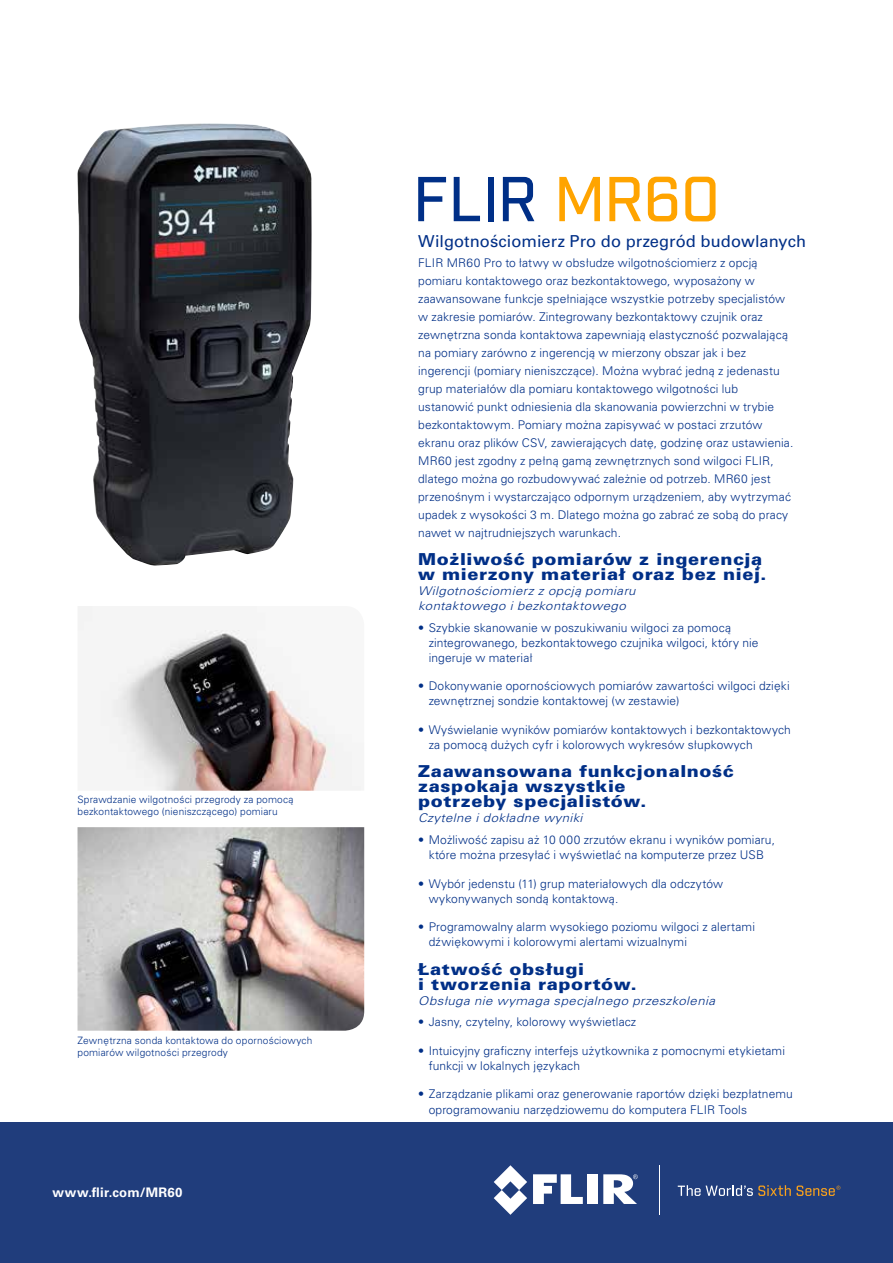
<style>
.page{position:relative;width:893px;height:1263px;background:#fff}
.page>*{position:absolute;margin:0;border:0;box-sizing:border-box;transform-origin:0 0}
.t1{font:500 61.5px "Industry";letter-spacing:-.01em;color:#002f87}
.t2{font:900 16.5px/15px "Univers LTCYR 75";letter-spacing:.03em;color:#002f87;scale:1.1 1}
.t3{font:16.5px "Univers LTCYR 55 Roman";color:#002f87}
.t4{font:700 13.2px "Univers LTCYR 65";letter-spacing:.025em;color:#fff}
.t5{font:300 12px/18px "Univers LTCYR 45";letter-spacing:.01em;color:#002f87}
.t6{font:italic 300 12px/15px "Univers LTCYR 45";letter-spacing:.035em;color:#002f87;scale:1.1 1}
.t7{font:300 10.2px/12.1px "Univers LTCYR 45";letter-spacing:.015em;color:#002f87}
.s1{color:#ffa400}
</style>
<div class="page">
<img style="left:77px;top:123px;width:235px;height:443px">
<img style="left:78px;top:606px;width:283px;height:185px">
<img style="left:78px;top:827px;width:286px;height:204px">
<div style="left:0;top:1123px;width:893px;height:140px;background:#203d7c"></div>
<svg style="left:533px;top:1174px;width:50px;height:30px"></svg>
<div style="left:588px;top:1174px;width:10px;height:30px;background:#fff"></div>
<svg style="left:494px;top:1165px;width:33px;height:50px"></svg>
<svg style="left:603px;top:1174px;width:35px;height:30px"></svg>
<hr style="left:659px;top:1165px;width:1px;height:50px;background:#fff">
<svg style="left:678px;top:1185px;width:162px;height:11px"></svg>
<p class="t7" style="left:78px;top:794px;width:218px">Sprawdzanie wilgotności przegrody za pomocą bezkontaktowego (nieniszczącego) pomiaru</p>
<p class="t7" style="left:78px;top:1035px;width:236px">Zewnętrzna sonda kontaktowa do opornościowych pomiarów wilgotności przegrody</p>
<p class="t4" style="left:53px;top:1184px;width:131px">www.flir.com/MR60</p>
<h1 class="t1" style="left:413px;top:173px;width:309px">FLIR <span class="s1">MR60</span></h1>
<h2 class="t3" style="left:418px;top:235px;width:390px">Wilgotnościomierz Pro do przegród budowlanych</h2>
<p class="t5" style="left:418px;top:254px;width:377px">FLIR MR60 Pro to łatwy w obsłudze wilgotnościomierz z opcją pomiaru kontaktowego oraz bezkontaktowego, wyposażony w zaawansowane funkcje spełniające wszystkie potrzeby specjalistów w zakresie pomiarów. Zintegrowany bezkontaktowy czujnik oraz zewnętrzna sonda kontaktowa zapewniają elastyczność pozwalającą na pomiary zarówno z ingerencją w mierzony obszar jak i bez ingerencji (pomiary nieniszczące). Można wybrać jedną z jedenastu grup materiałów dla pomiaru kontaktowego wilgotności lub ustanowić punkt odniesienia dla skanowania powierzchni w trybie bezkontaktowym. Pomiary można zapisywać w postaci zrzutów ekranu oraz plików CSV, zawierających datę, godzinę oraz ustawienia.<br>MR60 jest zgodny z pełną gamą zewnętrznych sond wilgoci FLIR, dlatego można go rozbudowywać zależnie od potrzeb. MR60 jest przenośnym i wystarczająco odpornym urządzeniem, aby wytrzymać upadek z wysokości 3 m. Dlatego można go zabrać ze sobą do pracy nawet w najtrudniejszych warunkach.</p>
<h2 class="t2" style="left:418px;top:553px;width:318px">Możliwość pomiarów z ingerencją w mierzony materiał oraz bez niej.</h2>
<p class="t6" style="left:418px;top:584px;width:199px">Wilgotnościomierz z opcją pomiaru kontaktowego i bezkontaktowego</p>
<p class="t5" style="left:429px;top:621px;width:331px;line-height:15px;text-indent:-10px">• Szybkie skanowanie w poszukiwaniu wilgoci za pomocą zintegrowanego, bezkontaktowego czujnika wilgoci, który nie ingeruje w materiał</p>
<p class="t5" style="left:429px;top:680px;width:363px;line-height:15px;text-indent:-10px">• Dokonywanie opornościowych pomiarów zawartości wilgoci dzięki zewnętrznej sondzie kontaktowej (w zestawie)</p>
<p class="t5" style="left:429px;top:723px;width:364px;line-height:15px;text-indent:-10px">• Wyświelanie wyników pomiarów kontaktowych i bezkontaktowych za pomocą dużych cyfr i kolorowych wykresów słupkowych</p>
<h2 class="t2" style="left:418px;top:766px;width:289px">Zaawansowana funkcjonalność zaspokaja wszystkie<br>potrzeby specjalistów.</h2>
<p class="t6" style="left:418px;top:812px;width:151px">Czytelne i dokładne wyniki</p>
<p class="t5" style="left:418px;top:833px;width:358px;line-height:15px;text-align:center">• Możliwość zapisu aż 10 000 zrzutów ekranu i wyników pomiaru, które można przesyłać i wyświetlać na komputerze przez USB</p>
<p class="t5" style="left:429px;top:877px;width:296px;line-height:15px;text-indent:-10px">• Wybór jedenstu (11) grup materiałowych dla odczytów wykonywanych sondą kontaktową.</p>
<p class="t5" style="left:429px;top:920px;width:328px;line-height:15px;text-indent:-10px">• Programowalny alarm wysokiego poziomu wilgoci z alertami dźwiękowymi i kolorowymi alertami wizualnymi</p>
<h2 class="t2" style="left:418px;top:963px;width:200px">Łatwość obsługi<br>i tworzenia raportów.</h2>
<p class="t6" style="left:418px;top:994px;width:271px">Obsługa nie wymaga specjalnego przeszkolenia</p>
<p class="t5" style="left:418px;top:1014px;width:220px">• Jasny, czytelny, kolorowy wyświetlacz</p>
<p class="t5" style="left:429px;top:1044px;width:358px;line-height:15px;text-indent:-10px">• Intuicyjny graficzny interfejs użytkownika z pomocnymi etykietami funkcji w lokalnych językach</p>
<p class="t5" style="left:429px;top:1088px;width:366px;line-height:15px;text-indent:-10px">• Zarządzanie plikami oraz generowanie raportów dzięki bezpłatnemu oprogramowaniu narzędziowemu do komputera FLIR Tools</p>
</div>
